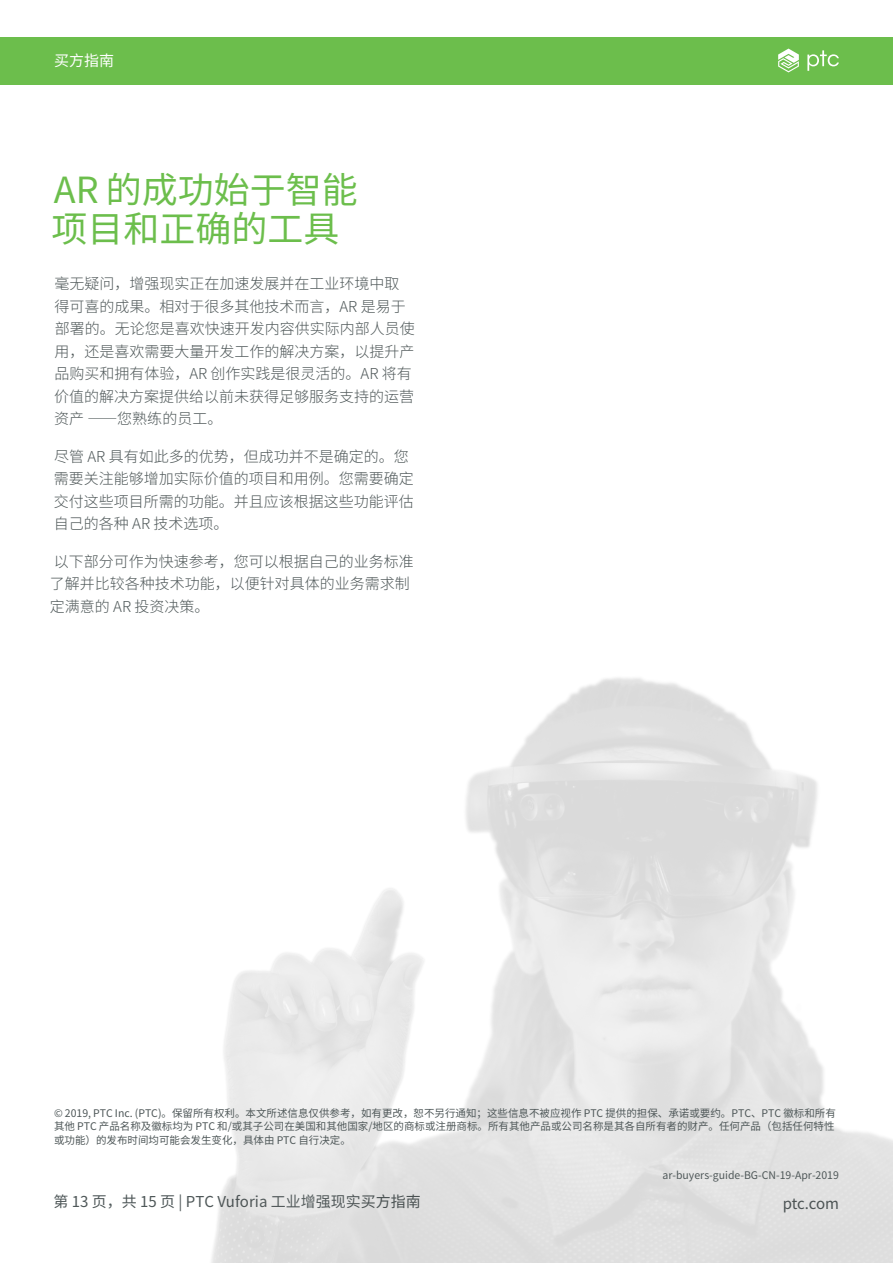
<style>
.page{position:relative;width:893px;height:1263px;background:#fff}
.page>*{position:absolute;margin:0;border:0;box-sizing:border-box;transform-origin:0 0}
.t1{font:36px/39px "Noto Sans CJ Ksc";color:#6cbe4c}
.t2{font:300 15px/22.5px "Noto Sans CJ Ksc";color:#4e5758}
.t3{font:15px "Noto Sans CJ Ksc";color:#4e5758}
.t4{font:15px "Noto Sans CJ Ksc";color:#fff}
.t5{font:10.5px/13.5px "Noto Sans CJ Ksc";color:#4e5758}
</style>
<div class="page">
<div style="left:0;top:37px;width:893px;height:48px;background:#6cbe4c"></div>
<svg style="left:778px;top:49px;width:21px;height:23px"></svg>
<svg style="left:807px;top:50px;width:32px;height:21px"></svg>
<p class="t4" style="left:54px;top:52px;width:61px">买方指南</p>
<h1 class="t1" style="left:52px;top:171px;width:308px">AR 的成功始于智能项目和正确的工具</h1>
<p class="t2" style="left:54px;top:273px;width:362px">毫无疑问，增强现实正在加速发展并在工业环境中取得可喜的成果。相对于很多其他技术而言，AR 是易于部署的。无论您是喜欢快速开发内容供实际内部人员使用，还是喜欢需要大量开发工作的解决方案，以提升产品购买和拥有体验，AR 创作实践是很灵活的。AR 将有价值的解决方案提供给以前未获得足够服务支持的运营资产 —— 您熟练的员工。</p>
<p class="t2" style="left:54px;top:445px;width:361px">尽管 AR 具有如此多的优势，但成功并不是确定的。您需要关注能够增加实际价值的项目和用例。您需要确定交付这些项目所需的功能。并且应该根据这些功能评估自己的各种 AR 技术选项。</p>
<p class="t2" style="left:50px;top:550px;width:365px">以下部分可作为快速参考，您可以根据自己的业务标准了解并比较各种技术功能，以便针对具体的业务需求制定满意的 AR 投资决策。</p>
<p class="t5" style="left:54px;top:1106px;width:783px">© 2019, PTC Inc. (PTC)。保留所有权利。本文所述信息仅供参考，如有更改，恕不另行通知；这些信息不被应视作 PTC 提供的担保、承诺或要约。PTC、PTC 徽标和所有其他 PTC 产品名称及徽标均为 PTC 和/或其子公司在美国和其他国家/地区的商标或注册商标。所有其他产品或公司名称是其各自所有者的财产。任何产品（包括任何特性或功能）的发布时间均可能会发生变化，具体由 PTC 自行决定。</p>
<p class="t5" style="left:662px;top:1169px;width:178px">ar-buyers-guide-BG-CN-19-Apr-2019</p>
<p class="t3" style="left:53px;top:1193px;width:369px">第 13 页，共 15 页 | PTC Vuforia 工业增强现实买方指南</p>
<p class="t3" style="left:783px;top:1195px;width:58px">ptc.com</p>
</div>
